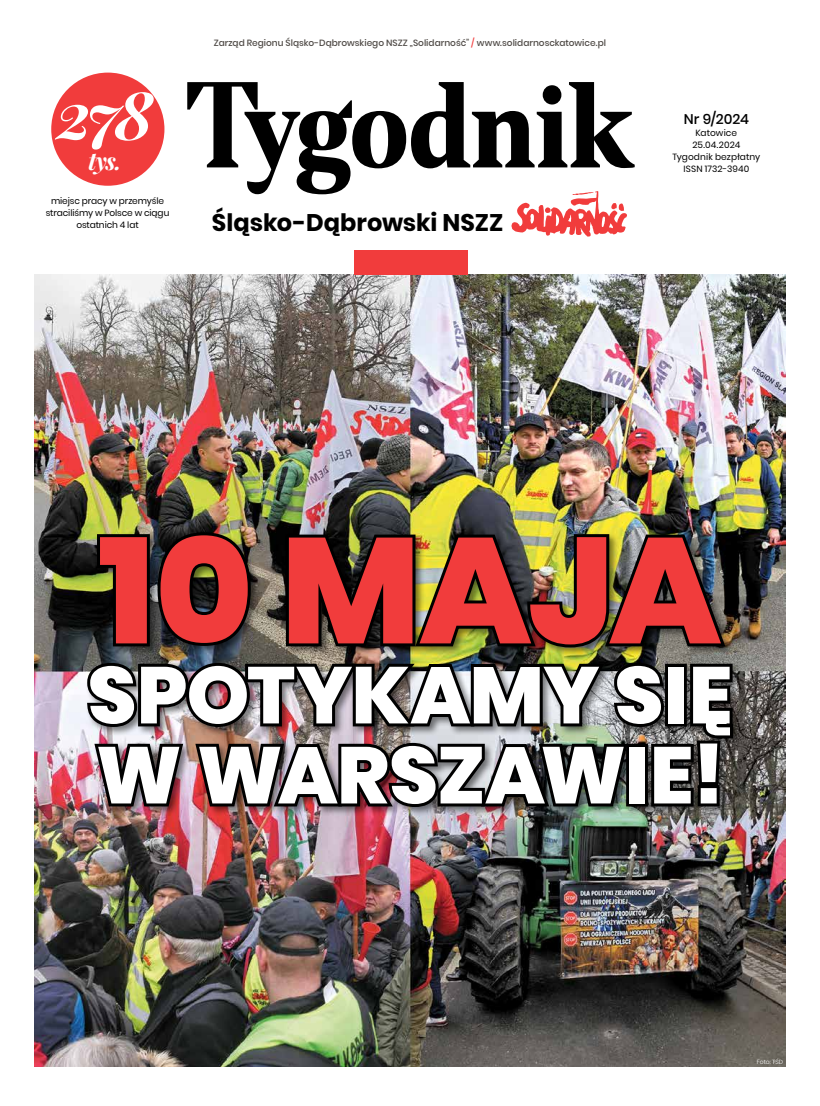
<style>
.page{position:relative;width:820px;height:1106px;background:#fff}
.page>*{position:absolute;margin:0;border:0;box-sizing:border-box;transform-origin:0 0}
.t1{font:800 150px "Poppins";letter-spacing:-.02em;color:#f13c3c}
.t2{font:800 80px/80px "Poppins";letter-spacing:-.01em;color:#fff}
.t3{font:italic 700 66px "Playfair Display";color:#fff}
.t4{font:700 24px "Poppins";color:#000}
.t5{font:italic 700 24px "Playfair Display";color:#fff}
.t6{font:500 14px "Poppins";color:#000}
.t7{font:500 9px "Poppins";color:#4f4a46}
.t8{font:9px/12px "Poppins";letter-spacing:-.005em;color:#000;text-align:center}
.t9{font:9px/12px "Poppins";letter-spacing:.015em;color:#000;text-align:center}
.t10{font:300 6px "Poppins";letter-spacing:.005em;color:#fff}
.s1{color:#f13c3c}
</style>
<div class="page">
<img style="left:34px;top:274px;width:751px;height:792px">
<div style="left:51px;top:73px;width:113px;height:113px;background:#f13c3c;border-radius:50%"></div>
<svg style="left:187px;top:82px;width:447px;height:155px"></svg>
<div style="left:354px;top:250px;width:113px;height:24px;background:#f13c3c"></div>
<img style="left:83px;top:529px;width:652px;height:288px">
<h3 class="t3" style="left:56px;top:70px;width:98px">278</h3>
<h3 class="t5" style="left:88px;top:144px;width:35px">tys.</h3>
<p class="t8" style="left:46px;top:195px;width:125px">miejsc pracy w przemyśle straciliśmy w Polsce w ciągu ostatnich 4 lat</p>
<p class="t7" style="left:214px;top:38px;width:393px">Zarząd Regionu Śląsko-Dąbrowskiego NSZZ „Solidarność” <span class="s1">/</span> www.solidarnosckatowice.pl</p>
<h3 class="t4" style="left:212px;top:209px;width:293px">Śląsko-Dąbrowski NSZZ</h3>
<h3 class="t6" style="left:683px;top:111px;width:67px">Nr 9/2024</h3>
<p class="t9" style="left:672px;top:127px;width:89px">Katowice<br>25.04.2024<br>Tygodnik bezpłatny issn 1732-3940</p>
<h1 class="t1" style="left:98px;top:504px;width:624px">10 MAJA</h1>
<h2 class="t2" style="left:87px;top:656px;width:646px">SPOTYKAMY SIĘ<br>W WARSZAWIE!</h2>
<p class="t10" style="left:756px;top:1058px;width:28px">Foto: TŚD</p>
</div>
